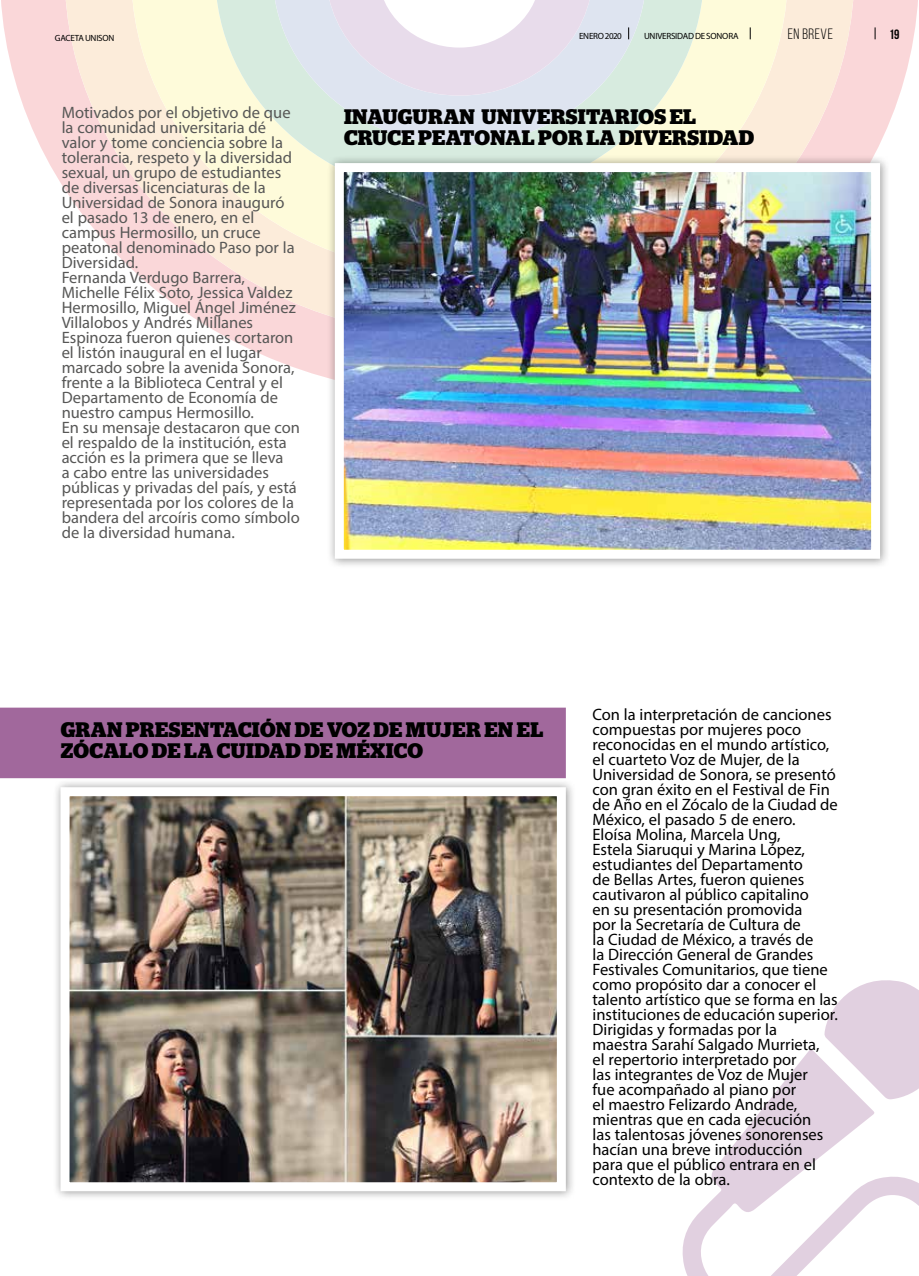
<style>
.page{position:relative;width:919px;height:1276px;background:#fff}
.page>*{position:absolute;margin:0;border:0;box-sizing:border-box;transform-origin:0 0}
.t1{font:700 21px/21px "Stag";letter-spacing:.02em;color:#000}
.t2{font:16.5px/15px "Myriad Pro";color:#000}
.t3{font:16.5px/15px "Myriad Pro";color:#575756}
.t4{font:15px "Bebas Neue";letter-spacing:.035em;color:#000}
.t5{font:700 13.5px "Bebas Neue";color:#000}
.t6{font:9px "Myriad Pro";letter-spacing:-.025em;color:#000}
</style>
<div class="page">
<svg style="left:824px;top:980px;width:94px;height:68px"></svg>
<svg style="left:682px;top:1048px;width:236px;height:228px"></svg>
<div style="left:0;top:707px;width:566px;height:71px;background:#a1689c"></div>
<svg style="left:1px;top:0;width:917px;height:378px"></svg>
<svg style="left:65px;top:0;width:789px;height:336px"></svg>
<svg style="left:131px;top:0;width:656px;height:275px;background:#fcf0d9"></svg>
<svg style="left:215px;top:0;width:488px;height:198px;background:#edf3dc"></svg>
<svg style="left:273px;top:0;width:373px;height:145px;background:#dbe7e7"></svg>
<svg style="left:326px;top:0;width:266px;height:96px"></svg>
<div style="left:52px;top:779px;width:524px;height:422px;background:#000;opacity:.4"></div>
<img style="left:70px;top:797px;width:486px;height:384px">
<div style="left:60px;top:787px;width:506px;height:404px;border:9px solid #fff"></div>
<svg style="left:750px;top:27px;width:1px;height:12px"></svg>
<svg style="left:628px;top:27px;width:1px;height:12px"></svg>
<svg style="left:874px;top:27px;width:1px;height:12px"></svg>
<div style="left:326px;top:155px;width:564px;height:414px;background:#000;opacity:.4"></div>
<img style="left:345px;top:173px;width:525px;height:376px">
<div style="left:335px;top:163px;width:545px;height:396px;border:9px solid #fff"></div>
<p class="t6" style="left:55px;top:33px;width:61px">GACETA UNISON</p>
<p class="t6" style="left:579px;top:31px;width:44px">ENERO 2020</p>
<p class="t6" style="left:644px;top:31px;width:96px">UNIVERSIDAD DE SONORA</p>
<p class="t4" style="left:787px;top:26px;width:47px">EN BREVE</p>
<p class="t5" style="left:889px;top:27px;width:12px">19</p>
<p class="t3" style="left:62px;top:105px;width:240px">Motivados por el objetivo de que la comunidad universitaria dé valor y tome conciencia sobre la tolerancia, respeto y la diversidad sexual, un grupo de estudiantes de diversas licenciaturas de la<br>Universidad de Sonora inauguró el pasado 13 de enero, en el campus Hermosillo, un cruce peatonal denominado Paso por la<br>Diversidad.<br>Fernanda Verdugo Barrera,<br>Michelle Félix Soto, Jessica Valdez<br>Hermosillo, Miguel Ángel Jiménez<br>Villalobos y Andrés Millanes<br>Espinoza fueron quienes cortaron el listón inaugural en el lugar marcado sobre la avenida Sonora, frente a la Biblioteca Central y el<br>Departamento de Economía de nuestro campus Hermosillo.<br>En su mensaje destacaron que con el respaldo de la institución, esta acción es la primera que se lleva<br>a cabo entre las universidades públicas y privadas del país, y está representada por los colores de la bandera del arcoíris como símbolo de la diversidad humana.</p>
<p class="t1" style="left:344px;top:106px;width:411px">INAUGURAN UNIVERSITARIOS EL<br>CRUCE PEATONAL POR LA DIVERSIDAD</p>
<p class="t1" style="left:61px;top:719px;width:484px">GRAN PRESENTACIÓN DE VOZ DE MUJER EN EL<br>ZÓCALO DE LA CUIDAD DE MÉXICO</p>
<p class="t2" style="left:592px;top:706px;width:247px">Con la interpretación de canciones compuestas por mujeres poco reconocidas en el mundo artístico, el cuarteto Voz de Mujer, de la<br>Universidad de Sonora, se presentó con gran éxito en el Festival de Fin de Año en el Zócalo de la Ciudad de<br>México, el pasado 5 de enero.<br>Eloísa Molina, Marcela Ung,<br>Estela Siaruqui y Marina López, estudiantes del Departamento<br>de Bellas Artes, fueron quienes cautivaron al público capitalino<br>en su presentación promovida<br>por la Secretaría de Cultura de<br>la Ciudad de México, a través de<br>la Dirección General de Grandes<br>Festivales Comunitarios, que tiene como propósito dar a conocer el talento artístico que se forma en las instituciones de educación superior.<br>Dirigidas y formadas por la<br>maestra Sarahí Salgado Murrieta,<br>el repertorio interpretado por<br>las integrantes de Voz de Mujer<br>fue acompañado al piano por<br>el maestro Felizardo Andrade, mientras que en cada ejecución<br>las talentosas jóvenes sonorenses hacían una breve introducción<br>para que el público entrara en el contexto de la obra.</p>
</div>
